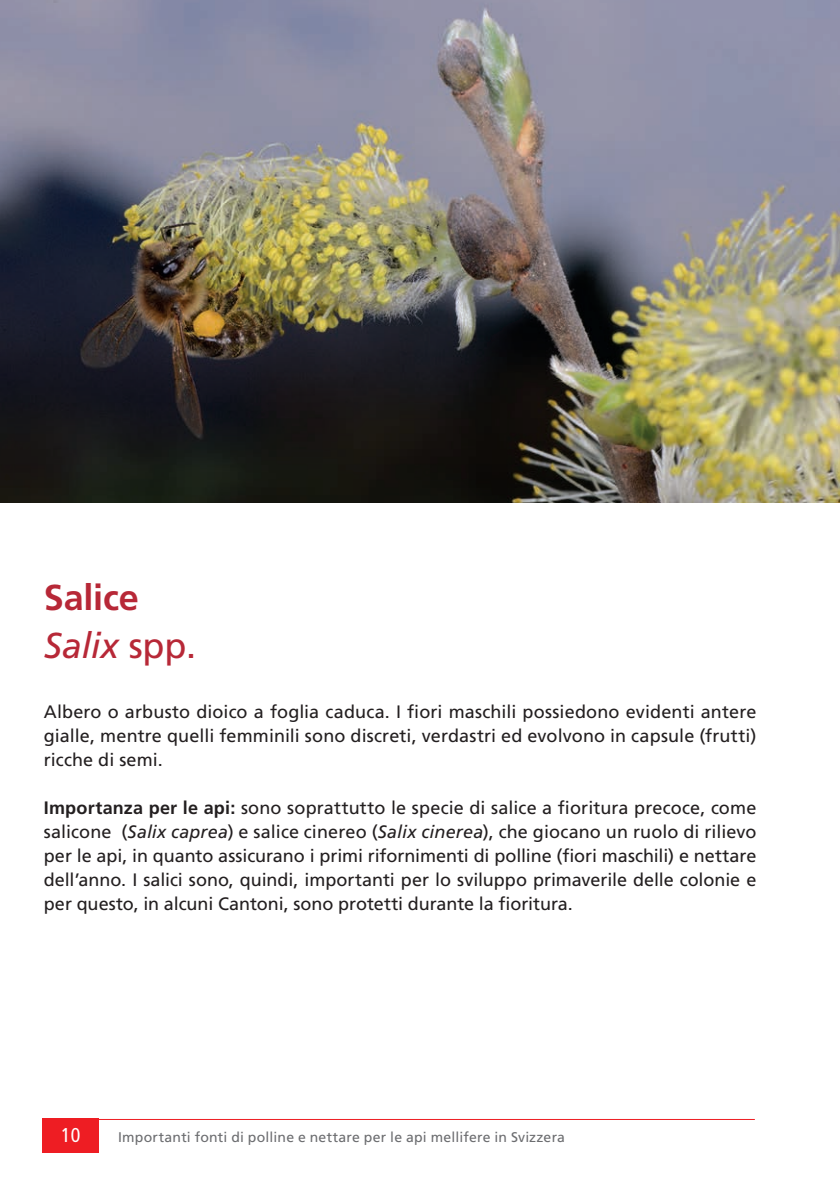
<style>
.page{position:relative;width:840px;height:1191px;background:#fff}
.page>*{position:absolute;margin:0;border:0;box-sizing:border-box;transform-origin:0 0}
._1__Titel_rot{font:italic 36px "Frutiger";letter-spacing:-.01em;color:#b72837}
._1__Titel_rot-2{font:700 36px "Frutiger";letter-spacing:-.005em;color:#b72837}
.t1{font:condensed 20px "Frutiger";color:#fff}
.Inhaltsverzeichnis{font:18px/24px "Frutiger";color:#231f20;text-align:justify}
.t2{font:14px "Frutiger";letter-spacing:.015em;color:#6c6d70}
.s1{font-style:normal}
.s2{font-weight:700}
.s3{font-style:italic}
</style>
<div class="page">
<hr style="left:44px;top:1119px;width:710px;height:1px;background:#ee1d23">
<div style="left:42px;top:1119px;width:57px;height:34px;background:#ee1d23"></div>
<img style="left:0;top:0;width:839px;height:503px">
<p class="_1__Titel_rot-2" style="left:44px;top:576px;width:96px">Salice</p>
<p class="_1__Titel_rot" style="left:44px;top:625px;width:154px">Salix <span class="s1">spp.</span></p>
<p class="Inhaltsverzeichnis" style="left:44px;top:700px;width:713px">Albero o arbusto dioico a foglia caduca. I fiori maschili possiedono evidenti antere gialle, mentre quelli femminili sono discreti, verdastri ed evolvono in capsule (frutti) ricche di semi.</p>
<p class="Inhaltsverzeichnis" style="left:44px;top:796px;width:713px"><span class="s2">Importanza per le api:</span> sono soprattutto le specie di salice a fioritura precoce, come salicone (<span class="s3">Salix caprea</span>) e salice cinereo (<span class="s3">Salix cinerea</span>), che giocano un ruolo di rilievo per le api, in quanto assicurano i primi rifornimenti di polline (fiori maschili) e nettare dell’anno. I salici sono, quindi, importanti per lo sviluppo primaverile delle colonie e per questo, in alcuni Cantoni, sono protetti durante la fioritura.</p>
<p class="t1" style="left:61px;top:1123px;width:21px">10</p>
<p class="t2" style="left:118px;top:1128px;width:448px">Importanti fonti di polline e nettare per le api mellifere in Svizzera</p>
</div>
